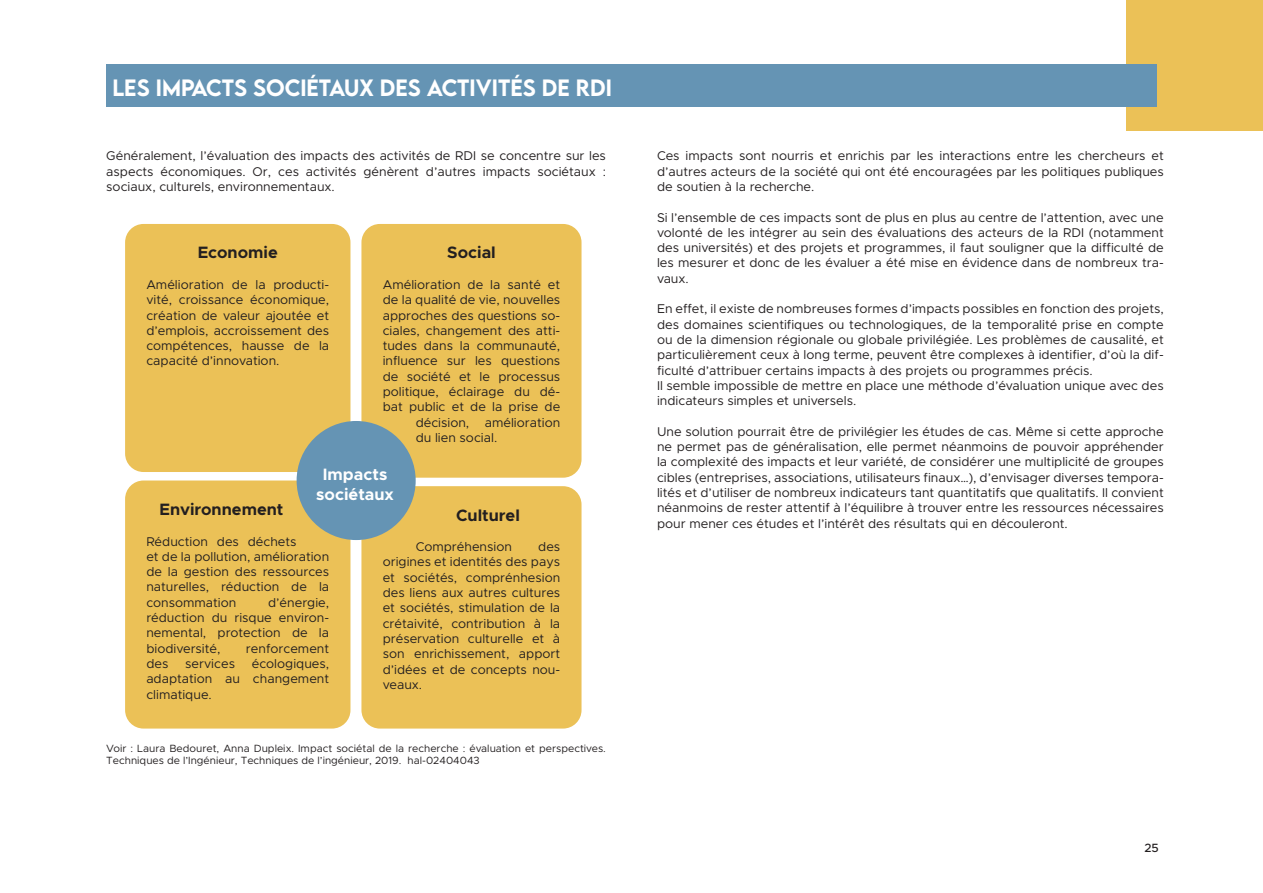
<style>
.page{position:relative;width:1263px;height:893px;background:#fff}
.page>*{position:absolute;margin:0;border:0;box-sizing:border-box;transform-origin:0 0}
.t1{font:500 21px "LEMONMILK";color:#fff}
.t2{font:700 16.5px "Metropolis";color:#231f20}
.t3{font:700 16.5px/19.8px "Metropolis";color:#fff;text-align:center}
.t4{font:12.75px/15.3px "Metropolis";color:#231f20;text-align:justify}
.t5{font:500 12px "Metropolis";color:#231f20}
.t6{font:10.5px/12.6px "Metropolis";color:#231f20}
</style>
<div class="page">
<div style="left:1127px;top:0;width:136px;height:130px;background:#ebc157"></div>
<div style="left:106px;top:64px;width:1051px;height:42px;background:#6594b4"></div>
<div style="left:125px;top:224px;width:225px;height:248px;background:#ebc157;border-radius:18px"></div>
<div style="left:125px;top:480px;width:225px;height:249px;background:#ebc157;border-radius:18px"></div>
<div style="left:361px;top:224px;width:220px;height:254px;background:#ebc157;border-radius:18px"></div>
<div style="left:361px;top:486px;width:220px;height:243px;background:#ebc157;border-radius:18px"></div>
<div style="left:297px;top:421px;width:119px;height:119px;background:#6594b4;border-radius:50%"></div>
<h1 class="t1" style="left:112px;top:74px;width:501px">LES IMPACTS SOCIÉTAUX DES ACTIVITÉS DE RDI</h1>
<p class="t4" style="left:106px;top:148px;width:501px">Généralement, l’évaluation des impacts des activités de RDI se concentre sur les aspects économiques. Or, ces activités génèrent d’autres impacts sociétaux : sociaux, culturels, environnementaux.</p>
<p class="t2" style="left:198px;top:242px;width:82px">Economie</p>
<p class="t4" style="left:146px;top:277px;width:184px">Amélioration de la producti&shy;vité, croissance économique, création de valeur ajoutée et d’emplois, accroissement des compétences, hausse de la capacité d’innovation.</p>
<p class="t2" style="left:447px;top:242px;width:50px">Social</p>
<p class="t4" style="left:383px;top:277px;width:179px">Amélioration de la santé et</p>
<p class="t4" style="left:383px;top:292px;width:179px">de la qualité de vie, nouvelles</p>
<p class="t4" style="left:383px;top:307px;width:179px">approches des questions so-</p>
<p class="t4" style="left:383px;top:323px;width:179px">ciales, changement des atti-</p>
<p class="t4" style="left:383px;top:338px;width:179px">tudes dans la communauté,</p>
<p class="t4" style="left:383px;top:353px;width:179px">influence sur les questions</p>
<p class="t4" style="left:383px;top:369px;width:179px">de société et le processus</p>
<p class="t4" style="left:383px;top:384px;width:179px">politique, éclairage du dé-</p>
<p class="t4" style="left:383px;top:399px;width:179px">bat public et de la prise de</p>
<p class="t4" style="left:416px;top:415px;width:146px">décision, amélioration</p>
<p class="t4" style="left:416px;top:430px;width:83px">du lien social.</p>
<p class="t3" style="left:316px;top:465px;width:79px">Impacts sociétaux</p>
<p class="t2" style="left:159px;top:499px;width:126px">Environnement</p>
<p class="t4" style="left:146px;top:533px;width:184px;text-align:left">Réduction des déchets<br>et de la pollution, amélioration de la gestion des ressources naturelles, réduction de la consommation</p>
<p class="t4" style="left:146px;top:595px;width:184px;text-indent:122px">d’énergie, réduction du risque environ&shy;nemental, protection de la biodiversité,</p>
<p class="t4" style="left:246px;top:641px;width:85px">renforcement</p>
<p class="t4" style="left:146px;top:656px;width:184px;text-indent:106px">écologiques, adaptation au changement climatique.</p>
<p class="t4" style="left:146px;top:656px;width:24px">des</p>
<p class="t4" style="left:185px;top:656px;width:51px">services</p>
<p class="t2" style="left:456px;top:504px;width:65px">Culturel</p>
<p class="t4" style="left:416px;top:539px;width:98px">Compréhension</p>
<p class="t4" style="left:383px;top:539px;width:179px;text-indent:155px">des origines et identités des pays et sociétés, comprénhesion des liens aux autres cultures et sociétés, stimulation de la crétaivité, contribution à la préservation culturelle et à son enrichissement, apport d’idées et de concepts nou&shy;veaux.</p>
<p class="t6" style="left:106px;top:742px;width:501px">Voir : Laura Bedouret, Anna Dupleix. Impact sociétal de la recherche : évaluation et perspectives.<br>Techniques de l’Ingénieur, Techniques de l’ingénieur, 2019. hal-02404043</p>
<p class="t4" style="left:657px;top:148px;width:508px">Ces impacts sont nourris et enrichis par les interactions entre les chercheurs et d’autres acteurs de la société qui ont été encouragées par les politiques publiques de soutien à la recherche.</p>
<p class="t4" style="left:657px;top:210px;width:508px">Si l’ensemble de ces impacts sont de plus en plus au centre de l’attention, avec une volonté de les intégrer au sein des évaluations des acteurs de la RDI (notamment des universités) et des projets et programmes, il faut souligner que la difficulté de les mesurer et donc de les évaluer a été mise en évidence dans de nombreux tra&shy;vaux.</p>
<p class="t4" style="left:657px;top:301px;width:508px;text-align:left">En effet, il existe de nombreuses formes d’impacts possibles en fonction des projets, des domaines scientifiques ou technologiques, de la temporalité prise en compte ou de la dimension régionale ou globale privilégiée. Les problèmes de causalité, et particulièrement ceux à long terme, peuvent être complexes à identifier, d’où la dif&shy;ficulté d’attribuer certains impacts à des projets ou programmes précis.<br>Il semble impossible de mettre en place une méthode d’évaluation unique avec des indicateurs simples et universels.</p>
<p class="t4" style="left:657px;top:424px;width:508px">Une solution pourrait être de privilégier les études de cas. Même si cette approche ne permet pas de généralisation, elle permet néanmoins de pouvoir appréhender la complexité des impacts et leur variété, de considérer une multiplicité de groupes cibles (entreprises, associations, utilisateurs finaux…), d’envisager diverses tempora&shy;lités et d’utiliser de nombreux indicateurs tant quantitatifs que qualitatifs. Il convient néanmoins de rester attentif à l’équilibre à trouver entre les ressources nécessaires pour mener ces études et l’intérêt des résultats qui en découleront.</p>
<p class="t5" style="left:1144px;top:840px;width:16px">25</p>
</div>
